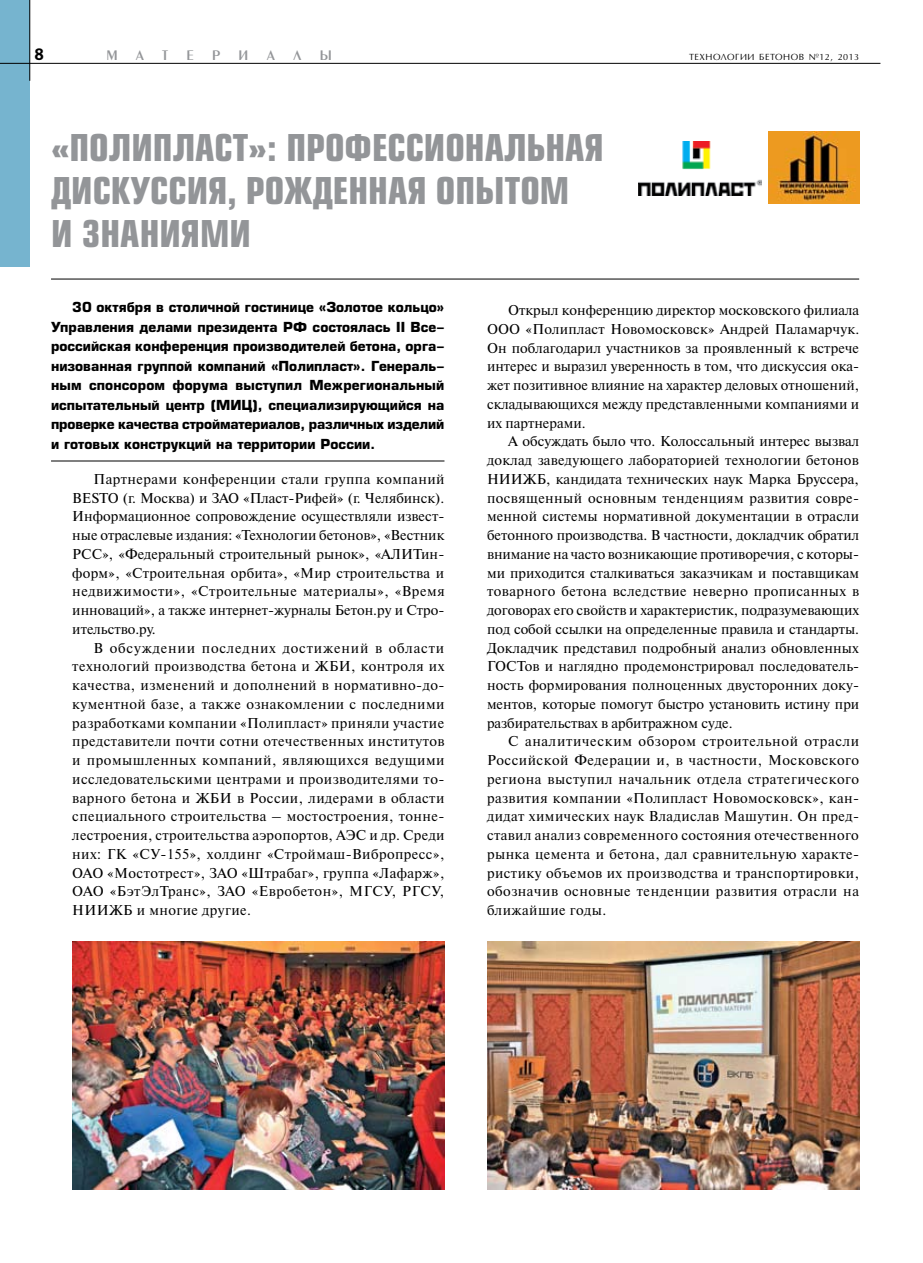
<style>
.page{position:relative;width:923px;height:1263px;background:#fff}
.page>*{position:absolute;margin:0;border:0;box-sizing:border-box;transform-origin:0 0}
.t1{font:700 36px/43.2px "Europe Cond";color:#939598}
.t2{font:14.55px "Penta Demi";color:#939598}
.t3{font:14.25px/18.8px "Newton C";color:#000;text-align:justify}
.t4{font:700 13.5px/19.5px "Europe";color:#000;text-align:justify}
.t5{font:9px "AG Opus";letter-spacing:.055em;color:#000}
</style>
<div class="page">
<div style="left:0;top:0;width:30px;height:267px;background:#76b4cf"></div>
<hr style="left:51px;top:279px;width:808px;height:1px;background:#000">
<hr style="left:51px;top:461px;width:393px;height:1px;background:#000">
<img style="left:487px;top:942px;width:372px;height:247px">
<img style="left:72px;top:942px;width:372px;height:247px">
<img style="left:769px;top:132px;width:90px;height:72px">
<img style="left:638px;top:141px;width:124px;height:54px">
<hr style="left:29px;top:0;width:1px;height:81px;background:#000">
<hr style="left:0;top:63px;width:880px;height:1px;background:#000">
<p class="t2" style="left:106px;top:48px;width:13px">М</p>
<p class="t2" style="left:136px;top:48px;width:34px">А Т</p>
<p class="t2" style="left:186px;top:48px;width:9px">Е</p>
<p class="t2" style="left:212px;top:48px;width:9px">Р</p>
<p class="t2" style="left:238px;top:48px;width:11px">И</p>
<p class="t2" style="left:267px;top:48px;width:10px">А</p>
<p class="t2" style="left:293px;top:48px;width:9px">Л</p>
<p class="t2" style="left:320px;top:48px;width:14px">Ы</p>
<p class="t5" style="left:689px;top:51px;width:172px">ТЕХНОЛОГИИ БЕТОНОВ №12, 2013</p>
<h1 class="t1" style="left:51px;top:125px;width:554px">«Полипласт»: профессиональная дискуссия, рожденная опытом<br>и знаниями</h1>
<p class="t4" style="left:51px;top:298px;width:395px;text-indent:21px">30 октября в столичной гостинице «Золотое кольцо» Управления делами президента РФ состоялась II Все&shy;российская конференция производителей бетона, орга&shy;низованная группой компаний «Полипласт». Генераль&shy;ным спонсором форума выступил Межрегиональный испытательный центр (МИЦ), специализирующийся на проверке качества стройматериалов, различных изделий и готовых конструкций на территории России.</p>
<p class="t3" style="left:72px;top:470px;width:374px;text-indent:21px">Партнерами конференции стали группа компаний BESTO (г. Москва) и ЗАО «Пласт-Рифей» (г. Челябинск).<br>Информационное сопровождение осуществляли извест&shy;ные отраслевые издания: «Технологии бетонов», «Вестник РСС», «Федеральный строительный рынок», «АЛИТин&shy;форм», «Строительная орбита», «Мир строительства и недвижимости», «Строительные материалы», «Время инноваций», а также интернет-журналы Бетон.ру и Стро&shy;ительство.ру.</p>
<p class="t3" style="left:72px;top:638px;width:374px;text-indent:21px">В обсуждении последних достижений в области технологий производства бетона и ЖБИ, контроля их качества, изменений и дополнений в нормативно-до&shy;кументной базе, а также ознакомлении с последними разработками компании «Полипласт» приняли участие представители почти сотни отечественных институтов и промышленных компаний, являющихся ведущими исследовательскими центрами и производителями то&shy;варного бетона и ЖБИ в России, лидерами в области специального строительства – мостостроения, тонне&shy;лестроения, строительства аэропортов, АЭС и др. Среди них: ГК «СУ-155», холдинг «Строймаш-Вибропресс», ОАО «Мостотрест», ЗАО «Штрабаг», группа «Лафарж», ОАО «БэтЭлТранс», ЗАО «Евробетон», МГСУ, РГСУ, НИИЖБ и многие другие.</p>
<p class="t3" style="left:487px;top:301px;width:374px;text-indent:21px">Открыл конференцию директор московского филиала ООО «Полипласт Новомосковск» Андрей Паламарчук.<br>Он поблагодарил участников за проявленный к встрече интерес и выразил уверенность в том, что дискуссия ока&shy;жет позитивное влияние на характер деловых отношений, складывающихся между представленными компаниями и их партнерами.</p>
<p class="t3" style="left:487px;top:432px;width:374px;text-indent:21px">А обсуждать было что. Колоссальный интерес вызвал доклад заведующего лабораторией технологии бетонов НИИЖБ, кандидата технических наук Марка Бруссера, посвященный основным тенденциям развития совре&shy;менной системы нормативной документации в отрасли бетонного производства. В частности, докладчик обратил внимание на часто возникающие противоречия, с которы&shy;ми приходится сталкиваться заказчикам и поставщикам товарного бетона вследствие неверно прописанных в договорах его свойств и характеристик, подразумевающих под собой ссылки на определенные правила и стандарты.<br>Докладчик представил подробный анализ обновленных ГОСТов и наглядно продемонстрировал последователь&shy;ность формирования полноценных двусторонних доку&shy;ментов, которые помогут быстро установить истину при разбирательствах в арбитражном суде.</p>
<p class="t3" style="left:487px;top:732px;width:374px;text-indent:21px">С аналитическим обзором строительной отрасли Российской Федерации и, в частности, Московского региона выступил начальник отдела стратегического развития компании «Полипласт Новомосковск», кан&shy;дидат химических наук Владислав Машутин. Он пред&shy;ставил анализ современного состояния отечественного рынка цемента и бетона, дал сравнительную характе&shy;ристику объемов их производства и транспортировки, обозначив основные тенденции развития отрасли на ближайшие годы.</p>
</div>
